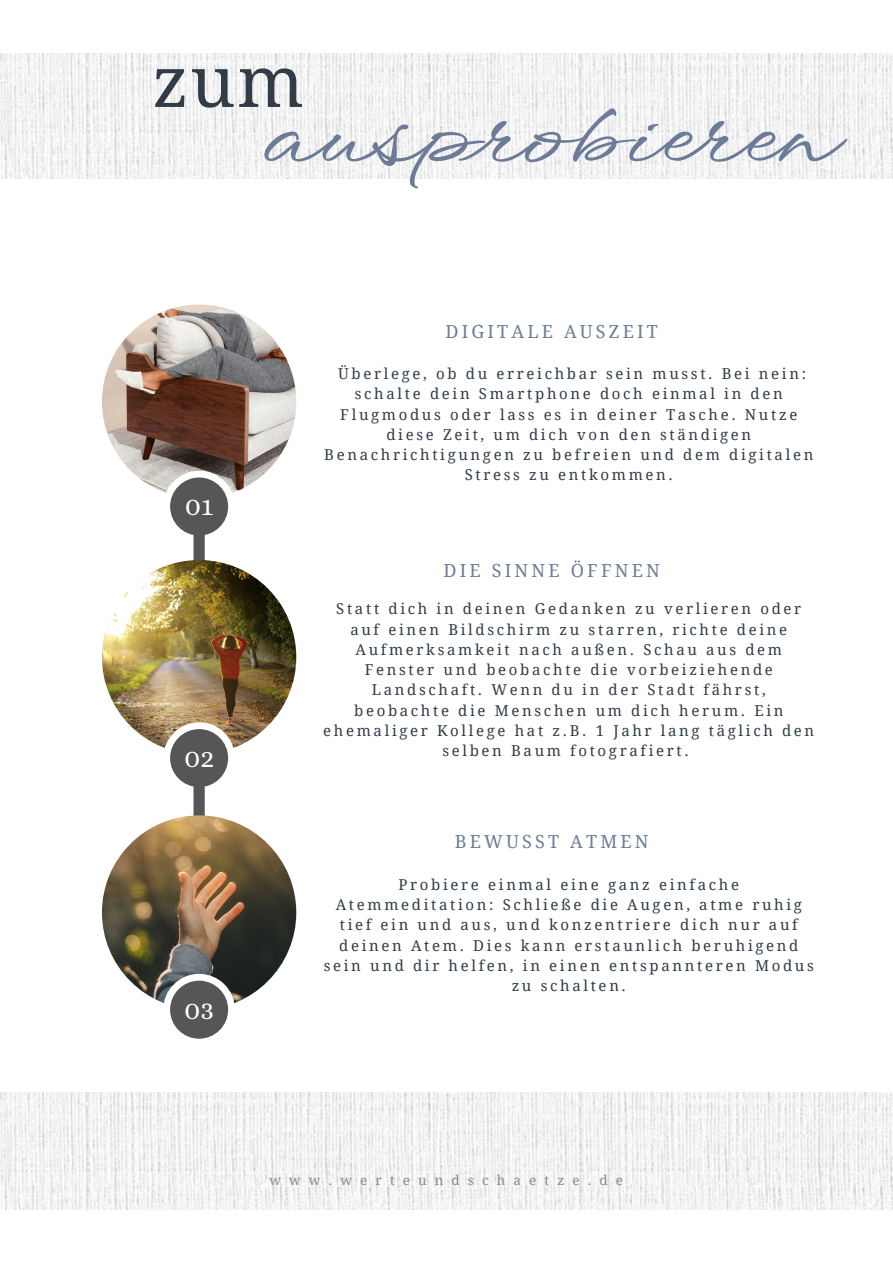
<style>
.page{position:relative;width:893px;height:1264px;background:#fff}
.page>*{position:absolute;margin:0;border:0;box-sizing:border-box;transform-origin:0 0}
.t1{font:500 100.35px "Wind Song";color:#6c7c98}
.t2{font:70.5px "Droid Serif";color:#313c48}
.t3{font:28.05px "Alice";color:#fff}
.t4{font:18px "Droid Serif";letter-spacing:.175em;color:#6c7c98}
.t5{font:15px/20.2px "Droid Serif";letter-spacing:.175em;color:#313c48;text-align:center}
.t6{font:13.5px "Droid Serif";letter-spacing:.6em;color:#8b8986}
</style>
<div class="page">
<img style="left:0;top:54px;width:892px;height:124px">
<img style="left:102px;top:304px;width:194px;height:195px;border-radius:50%">
<div style="left:163px;top:470px;width:72px;height:72px;background:#fff;border-radius:50%"></div>
<div style="left:193px;top:499px;width:12px;height:72px;background:#565656"></div>
<img style="left:102px;top:560px;width:194px;height:194px;border-radius:50%">
<div style="left:163px;top:722px;width:72px;height:72px;background:#fff;border-radius:50%"></div>
<div style="left:193px;top:751px;width:12px;height:72px;background:#565656"></div>
<img style="left:102px;top:815px;width:194px;height:194px;border-radius:50%">
<div style="left:170px;top:477px;width:58px;height:58px;background:#565656;border-radius:50%"></div>
<img style="left:0;top:1092px;width:892px;height:117px">
<div style="left:170px;top:729px;width:58px;height:58px;background:#565656;border-radius:50%"></div>
<div style="left:163px;top:973px;width:72px;height:72px;background:#fff;border-radius:50%"></div>
<div style="left:170px;top:980px;width:58px;height:58px;background:#565656;border-radius:50%"></div>
<p class="t2" style="left:152px;top:41px;width:153px">zum</p>
<p class="t1" style="left:252px;top:67px;width:571px">ausprobieren</p>
<p class="t4" style="left:445px;top:321px;width:214px">DIGITALE AUSZEIT</p>
<p class="t3" style="left:185px;top:490px;width:30px">01</p>
<p class="t3" style="left:184px;top:741px;width:32px">02</p>
<p class="t3" style="left:184px;top:993px;width:32px">03</p>
<p class="t5" style="left:324px;top:364px;width:490px">Überlege, ob du erreichbar sein musst. Bei nein: schalte dein Smartphone doch einmal in den Flugmodus oder lass es in deiner Tasche. Nutze diese Zeit, um dich von den ständigen Benachrichtigungen zu befreien und dem digitalen Stress zu entkommen.</p>
<p class="t4" style="left:443px;top:560px;width:218px">DIE SINNE ÖFFNEN</p>
<p class="t5" style="left:323px;top:599px;width:492px">Statt dich in deinen Gedanken zu verlieren oder auf einen Bildschirm zu starren, richte deine Aufmerksamkeit nach außen. Schau aus dem Fenster und beobachte die vorbeiziehende Landschaft. Wenn du in der Stadt fährst, beobachte die Menschen um dich herum. Ein ehemaliger Kollege hat z.B. 1 Jahr lang täglich den selben Baum fotografiert.</p>
<p class="t4" style="left:455px;top:831px;width:195px">BEWUSST ATMEN</p>
<p class="t5" style="left:324px;top:874px;width:491px">Probiere einmal eine ganz einfache Atemmeditation: Schließe die Augen, atme ruhig tief ein und aus, und konzentriere dich nur auf deinen Atem. Dies kann erstaunlich beruhigend sein und dir helfen, in einen entspannteren Modus zu schalten.</p>
<p class="t6" style="left:269px;top:1172px;width:355px">www.werteundschaetze.de</p>
</div>
